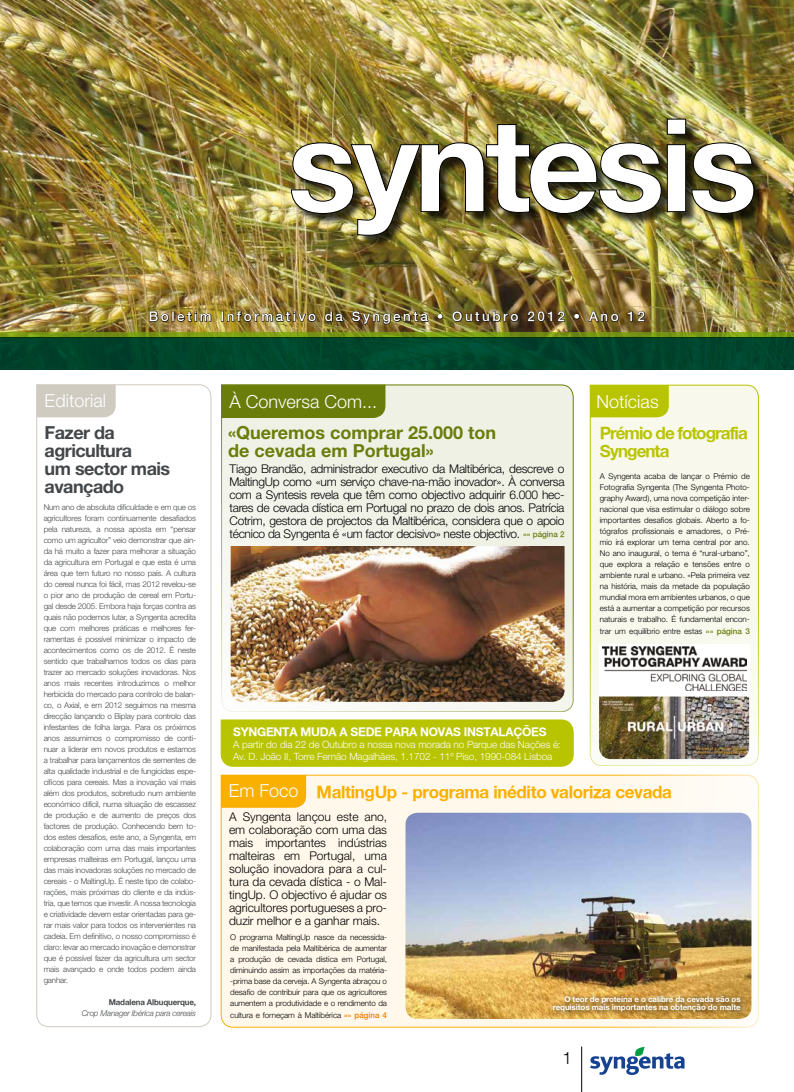
<style>
.page{position:relative;width:794px;height:1092px;background:#fff}
.page>*{position:absolute;margin:0;border:0;box-sizing:border-box;transform-origin:0 0}
.t1{font:700 18px/18px "Helvetica Neue LT Std";color:#6a7d0a}
.t2{font:700 18px/18px "Helvetica Neue LT Std";letter-spacing:-.03em;color:#444749}
.t3{font:300 18px "Helvetica Neue LT Std";color:#fff}
.t4{font:700 17px "Helvetica Neue";letter-spacing:-.02em;color:#f9b000}
.t5{font:700 17px/18px "Helvetica Neue";letter-spacing:-.055em;color:#b9c400}
.t6{font:300 17px "Helvetica Neue LT Std";color:#000}
.t7{font:500 13.4px "Helvetica Neue";letter-spacing:.19em;color:#fff}
.t8{font:300 12px/13px "Helvetica Neue LT Std";letter-spacing:-.025em;color:#000;text-align:justify}
.t9{font:700 12px "Helvetica Neue";letter-spacing:-.02em;color:#fff}
.t10{font:300 10px/12px "Helvetica Neue LT Std";letter-spacing:-.01em;color:#fff}
.t11{font:300 8px/11px "Helvetica Neue LT Std";letter-spacing:-.02em;color:#444749;text-align:justify}
.t12{font:300 8px/11px "Helvetica Neue LT Std";letter-spacing:-.005em;color:#000;text-align:justify}
.t13{font:700 8px/8px "Helvetica Neue LT Std";letter-spacing:-.01em;color:#fff;text-align:right}
.t14{font:italic 300 8px "Helvetica Neue";letter-spacing:-.02em;color:#444749}
.t15{font:700 8px "Helvetica Neue";letter-spacing:-.02em;color:#444749}
.t16{font:500 8px "Helvetica Neue";color:#6a7d0a}
.s1{font-family:"Helvetica Neue";font-weight:500;color:#6a7d0a}
.s2{font-family:"Helvetica Neue";font-weight:500;color:#ef7d00}
</style>
<div class="page">
<div style="left:590px;top:385px;width:168px;height:380px;background:#f8f9ec"></div>
<img style="left:0;top:0;width:794px;height:332px">
<svg style="left:221px;top:774px;width:537px;height:253px;background:#fef6e8"></svg>
<svg style="left:149px;top:311px;width:62px;height:11px"></svg>
<svg style="left:221px;top:311px;width:95px;height:12px"></svg>
<svg style="left:325px;top:311px;width:18px;height:11px"></svg>
<svg style="left:352px;top:311px;width:76px;height:13px"></svg>
<svg style="left:437px;top:313px;width:6px;height:6px"></svg>
<svg style="left:452px;top:311px;width:66px;height:11px"></svg>
<svg style="left:527px;top:311px;width:38px;height:11px"></svg>
<svg style="left:574px;top:313px;width:6px;height:6px"></svg>
<svg style="left:588px;top:310px;width:31px;height:12px"></svg>
<svg style="left:628px;top:311px;width:17px;height:11px"></svg>
<div style="left:293px;top:120px;width:473px;height:128px;background:#000;opacity:.75"></div>
<img style="left:291px;top:119px;width:463px;height:116px">
<svg style="left:36px;top:384px;width:175px;height:642px"></svg>
<svg style="left:0;top:332px;width:794px;height:5px;background:#799814"></svg>
<div style="left:37px;top:384px;width:79px;height:33px;background:#d0cbc1"></div>
<div style="left:221px;top:775px;width:85px;height:32px;background:#f9b000"></div>
<div style="left:0;top:337px;width:794px;height:33px;background:#00452c"></div>
<svg style="left:221px;top:384px;width:352px;height:328px;background:#eef0e4"></svg>
<div style="left:221px;top:384px;width:165px;height:34px;background:#6a7d0a"></div>
<div style="left:590px;top:385px;width:79px;height:32px;background:#b9c400"></div>
<img style="left:231px;top:546px;width:333px;height:155px">
<img style="left:405px;top:812px;width:346px;height:206px">
<div style="left:549px;top:992px;width:198px;height:25px;background:#000;opacity:.75"></div>
<img style="left:599px;top:696px;width:150px;height:63px">
<div style="left:599px;top:644px;width:150px;height:52px;background:#fff"></div>
<img style="left:602px;top:646px;width:144px;height:44px">
<div style="left:221px;top:719px;width:352px;height:47px;background:#b9c400"></div>
<hr style="left:581px;top:1046px;width:1px;height:45px;background:#000">
<svg style="left:590px;top:1046px;width:94px;height:28px"></svg>
<h3 class="t7" style="left:149px;top:308px;width:498px">Boletim Informativo da Syngenta • Outubro 2012 • Ano 12</h3>
<h1 class="t3" style="left:45px;top:389px;width:63px">Editorial</h1>
<h1 class="t2" style="left:45px;top:423px;width:127px">Fazer da agricultura<br>um sector mais avançado</h1>
<p class="t11" style="left:44px;top:501px;width:154px">Num ano de absoluta dificuldade e em que os agricultores foram continuamente desafiados pela natureza, a nossa aposta em “pensar como um agricultor” veio demonstrar que ain&shy;da há muito a fazer para melhorar a situação da agricultura em Portugal e que esta é uma área que tem futuro no nosso país. A cultura do cereal nunca foi fácil, mas 2012 revelou-se o pior ano de produção de cereal em Portu&shy;gal desde 2005. Embora haja forças contra as quais não podemos lutar, a Syngenta acredita que com melhores práticas e melhores fer&shy;ramentas é possível minimizar o impacto de acontecimentos como os de 2012. É neste sentido que trabalhamos todos os dias para trazer ao mercado soluções inovadoras. Nos anos mais recentes introduzimos o melhor herbicida do mercado para controlo de balan&shy;co, o Axial, e em 2012 seguimos na mesma direcção lançando o Biplay para controlo das infestantes de folha larga. Para os próximos anos assumimos o compromisso de conti&shy;nuar a liderar em novos produtos e estamos a trabalhar para lançamentos de sementes de alta qualidade industrial e de fungicidas espe&shy;cíficos para cereais. Mas a inovação vai mais além dos produtos, sobretudo num ambiente económico difícil, numa situação de escassez de produção e de aumento de preços dos factores de produção. Conhecendo bem to&shy;dos estes desafios, este ano, a Syngenta, em colaboração com uma das mais importantes empresas malteiras em Portugal, lançou uma das mais inovadoras soluções no mercado de cereais - o MaltingUp. É neste tipo de colabo&shy;rações, mais próximas do cliente e da indús&shy;tria, que temos que investir. A nossa tecnologia e criatividade devem estar orientadas para ge&shy;rar mais valor para todos os intervenientes na cadeia. Em definitivo, o nosso compromisso é claro: levar ao mercado inovação e demonstrar que é possível fazer da agricultura um sector mais avançado e onde todos podem ainda ganhar.</p>
<p class="t15" style="left:109px;top:997px;width:89px">Madalena Albuquerque,</p>
<p class="t14" style="left:82px;top:1008px;width:116px">Crop Manager Ibérica para cereais</p>
<h1 class="t3" style="left:229px;top:390px;width:149px">À Conversa Com...</h1>
<h1 class="t1" style="left:228px;top:423px;width:270px">«Queremos comprar 25.000 ton de cevada em Portugal»</h1>
<p class="t8" style="left:229px;top:462px;width:336px">Tiago Brandão, administrador executivo da Maltibérica, descreve o MaltingUp como «um serviço chave-na-mão inovador». À conversa com a Syntesis revela que têm como objectivo adquirir 6.000 hec&shy;tares de cevada dística em Portugal no prazo de dois anos. Patrícia Cotrim, gestora de projectos da Maltibérica, considera que o apoio técnico da Syngenta é «um factor decisivo» neste objectivo.</p>
<p class="t16" style="left:523px;top:529px;width:43px">»» página 2</p>
<h1 class="t3" style="left:596px;top:390px;width:64px">Notícias</h1>
<h2 class="t5" style="left:600px;top:424px;width:149px">Prémio de fotografia<br>Syngenta</h2>
<p class="t12" style="left:600px;top:470px;width:152px">A Syngenta acaba de lançar o Prémio de Fotografia Syngenta (The Syngenta Photo&shy;graphy Award), uma nova competição inter&shy;nacional que visa estimular o diálogo sobre importantes desafios globais. Aberto a fo&shy;tógrafos profissionais e amadores, o Pré&shy;mio irá explorar um tema central por ano.<br>No ano inaugural, o tema é “rural-urbano”, que explora a relação e tensões entre o ambiente rural e urbano. «Pela primeira vez na história, mais da metade da população mundial mora em ambientes urbanos, o que está a aumentar a competição por recursos naturais e trabalho. É fundamental encon&shy;trar um equilíbrio entre estas <span class="s1">»» página 3</span></p>
<h3 class="t9" style="left:233px;top:724px;width:313px">Syngenta mu da a sede para novas instalações</h3>
<p class="t10" style="left:233px;top:737px;width:329px">A partir do dia 22 de Outubro a nossa nova morada no Parque das Nações é:<br>Av. D. João II, Torre Fernão Magalhães, 1.1702 - 11º Piso, 1990-084 Lisboa</p>
<h1 class="t3" style="left:229px;top:779px;width:71px">Em Foco</h1>
<h2 class="t4" style="left:317px;top:781px;width:357px">MaltingUp - programa inédito valoriza cevada</h2>
<p class="t8" style="left:229px;top:810px;width:159px">A Syngenta lançou este ano, em colaboração com uma das mais importantes indústrias malteiras em Portugal, uma solução inovadora para a cul&shy;tura da cevada dística - o Mal&shy;tingUp. O objectivo é ajudar os agricultores portugueses a pro&shy;duzir melhor e a ganhar mais.</p>
<p class="t12" style="left:230px;top:931px;width:158px">O programa MaltingUp nasce da necessida&shy;de manifestada pela Maltibérica de aumentar a produção de cevada dística em Portugal, diminuindo assim as importações da matéria--prima base da cerveja. A Syngenta abraçou o desafio de contribuir para que os agricultores aumentem a produtividade e o rendimento da cultura e forneçam à Maltibérica <span class="s2">»» página 4</span></p>
<p class="t13" style="left:553px;top:994px;width:189px">O teor de proteína e o calibre da cevada são os requisitos mais importantes na obtenção do malte</p>
<h2 class="t6" style="left:562px;top:1047px;width:11px">1</h2>
</div>
